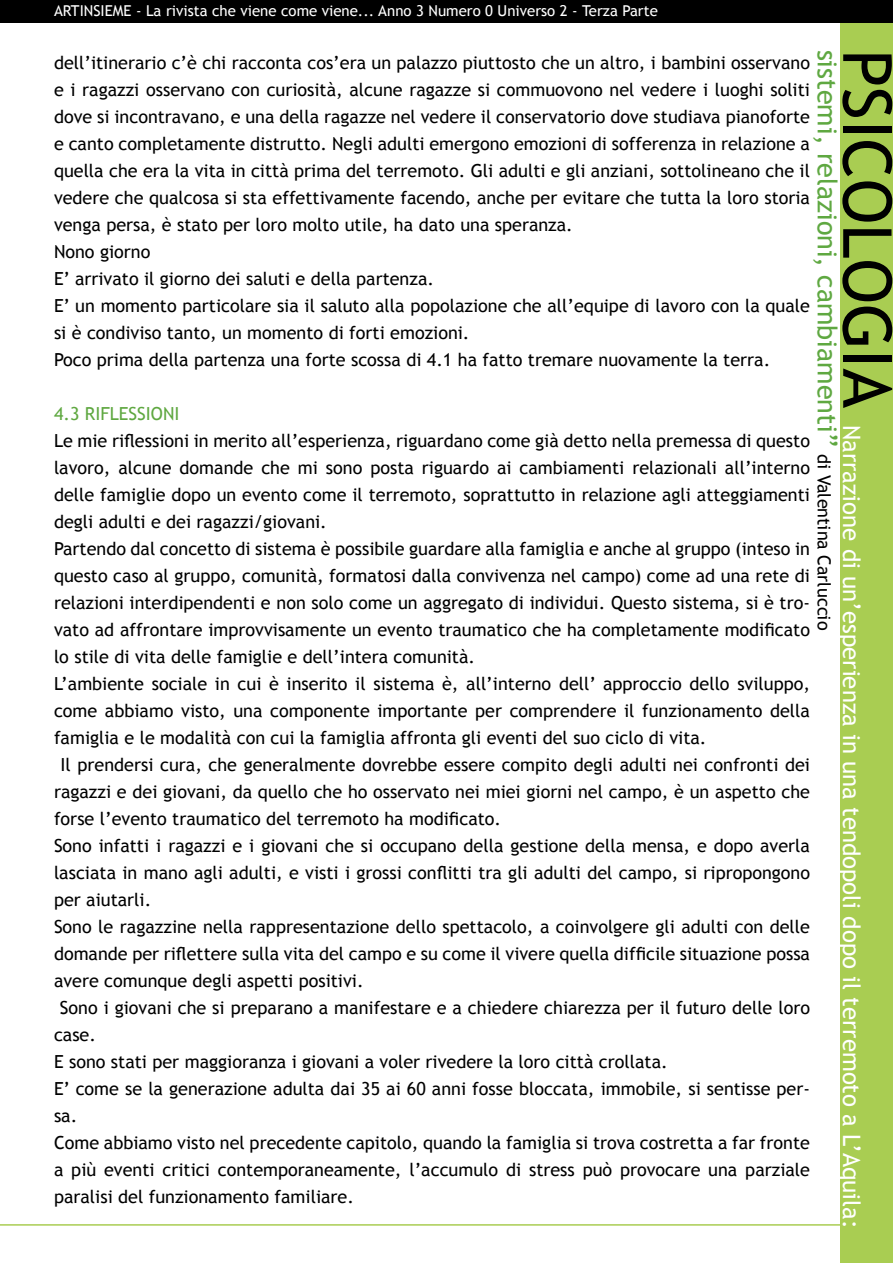
<style>
.page{position:relative;width:893px;height:1263px;background:#fff}
.page>*{position:absolute;margin:0;border:0;box-sizing:border-box;transform-origin:0 0}
.t1{font:67.5px "Trebuchet MS";color:#000}
.t2{font:27px "Trebuchet MS";color:#5fa841}
.t3{font:24px "Trebuchet MS";color:#fff}
.t4{font:18px/27px "Trebuchet MS";color:#000;text-align:justify}
.t5{font:18px "Trebuchet MS";color:#5fa841}
.t6{font:15px "Trebuchet MS";color:#fff}
.s1{font-size:18px;color:#000}
</style>
<div class="page">
<div style="left:840px;top:22px;width:53px;height:1240px;background:#a9cd52"></div>
<hr style="left:0;top:1224px;width:893px;height:1px;background:#a9cd52">
<div style="left:0;top:0;width:893px;height:22px;background:#000"></div>
<p class="t6" style="left:54px;top:1px;width:605px">ARTINSIEME - La rivista che viene come viene... Anno 3 Numero 0 Universo 2 - Terza Parte</p>
<p class="t4" style="left:54px;top:49px;width:758px">dell’itinerario c’è chi racconta cos’era un palazzo piuttosto che un altro, i bambini osservano e i ragazzi osservano con curiosità, alcune ragazze si commuovono nel vedere i luoghi soliti dove si incontravano, e una della ragazze nel vedere il conservatorio dove studiava pianoforte e canto completamente distrutto. Negli adulti emergono emozioni di sofferenza in relazione a quella che era la vita in città prima del terremoto. Gli adulti e gli anziani, sottolineano che il vedere che qualcosa si sta effettivamente facendo, anche per evitare che tutta la loro storia venga persa, è stato per loro molto utile, ha dato una speranza.</p>
<p class="t4" style="left:54px;top:238px;width:98px">Nono giorno</p>
<p class="t4" style="left:54px;top:265px;width:382px">E’ arrivato il giorno dei saluti e della partenza.</p>
<p class="t4" style="left:54px;top:292px;width:757px">E’ un momento particolare sia il saluto alla popolazione che all’equipe di lavoro con la quale si è condiviso tanto, un momento di forti emozioni.</p>
<p class="t4" style="left:54px;top:346px;width:718px">Poco prima della partenza una forte scossa di 4.1 ha fatto tremare nuovamente la terra.</p>
<p class="t5" style="left:54px;top:403px;width:127px">4.3 RIFLESSIONI</p>
<p class="t4" style="left:54px;top:427px;width:757px">Le mie riflessioni in merito all’esperienza, riguardano come già detto nella premessa di questo lavoro, alcune domande che mi sono posta riguardo ai cambiamenti relazionali all’interno delle famiglie dopo un evento come il terremoto, soprattutto in relazione agli atteggiamenti degli adulti e dei ragazzi/giovani.</p>
<p class="t4" style="left:54px;top:535px;width:757px">Partendo dal concetto di sistema è possibile guardare alla famiglia e anche al gruppo (inteso in questo caso al gruppo, comunità, formatosi dalla convivenza nel campo) come ad una rete di relazioni interdipendenti e non solo come un aggregato di individui. Questo sistema, si è tro&shy;vato ad affrontare improvvisamente un evento traumatico che ha completamente modificato lo stile di vita delle famiglie e dell’intera comunità.</p>
<p class="t4" style="left:54px;top:670px;width:757px">L’ambiente sociale in cui è inserito il sistema è, all’interno dell’ approccio dello sviluppo, come abbiamo visto, una componente importante per comprendere il funzionamento della famiglia e le modalità con cui la famiglia affronta gli eventi del suo ciclo di vita.</p>
<p class="t4" style="left:54px;top:751px;width:757px;text-indent:7px">Il prendersi cura, che generalmente dovrebbe essere compito degli adulti nei confronti dei ragazzi e dei giovani, da quello che ho osservato nei miei giorni nel campo, è un aspetto che forse l’evento traumatico del terremoto ha modificato.</p>
<p class="t4" style="left:54px;top:832px;width:758px">Sono infatti i ragazzi e i giovani che si occupano della gestione della mensa, e dopo averla lasciata in mano agli adulti, e visti i grossi conflitti tra gli adulti del campo, si ripropongono per aiutarli.</p>
<p class="t4" style="left:54px;top:913px;width:757px">Sono le ragazzine nella rappresentazione dello spettacolo, a coinvolgere gli adulti con delle domande per riflettere sulla vita del campo e su come il vivere quella difficile situazione possa avere comunque degli aspetti positivi.</p>
<p class="t4" style="left:54px;top:994px;width:757px;text-indent:6px">Sono i giovani che si preparano a manifestare e a chiedere chiarezza per il futuro delle loro case.</p>
<p class="t4" style="left:54px;top:1048px;width:615px">E sono stati per maggioranza i giovani a voler rivedere la loro città crollata.</p>
<p class="t4" style="left:54px;top:1075px;width:757px">E’ come se la generazione adulta dai 35 ai 60 anni fosse bloccata, immobile, si sentisse per&shy;sa.</p>
<p class="t4" style="left:54px;top:1129px;width:757px">Come abbiamo visto nel precedente capitolo, quando la famiglia si trova costretta a far fronte a più eventi critici contemporaneamente, l’accumulo di stress può provocare una parziale paralisi del funzionamento familiare.</p>
<h2 class="t2" style="left:843px;top:50px;width:582px;rotate:90deg">sistemi, relazioni, cambiamenti” <span class="s1">di Valentina Carluccio</span></h2>
<h1 class="t1" style="left:907px;top:50px;width:360px;rotate:90deg">PSICOLOGIA</h1>
<h3 class="t3" style="left:866px;top:425px;width:805px;rotate:90deg">Narrazione di un’esperienza in una tendopoli dopo il terremoto a L’Aquila:</h3>
</div>
